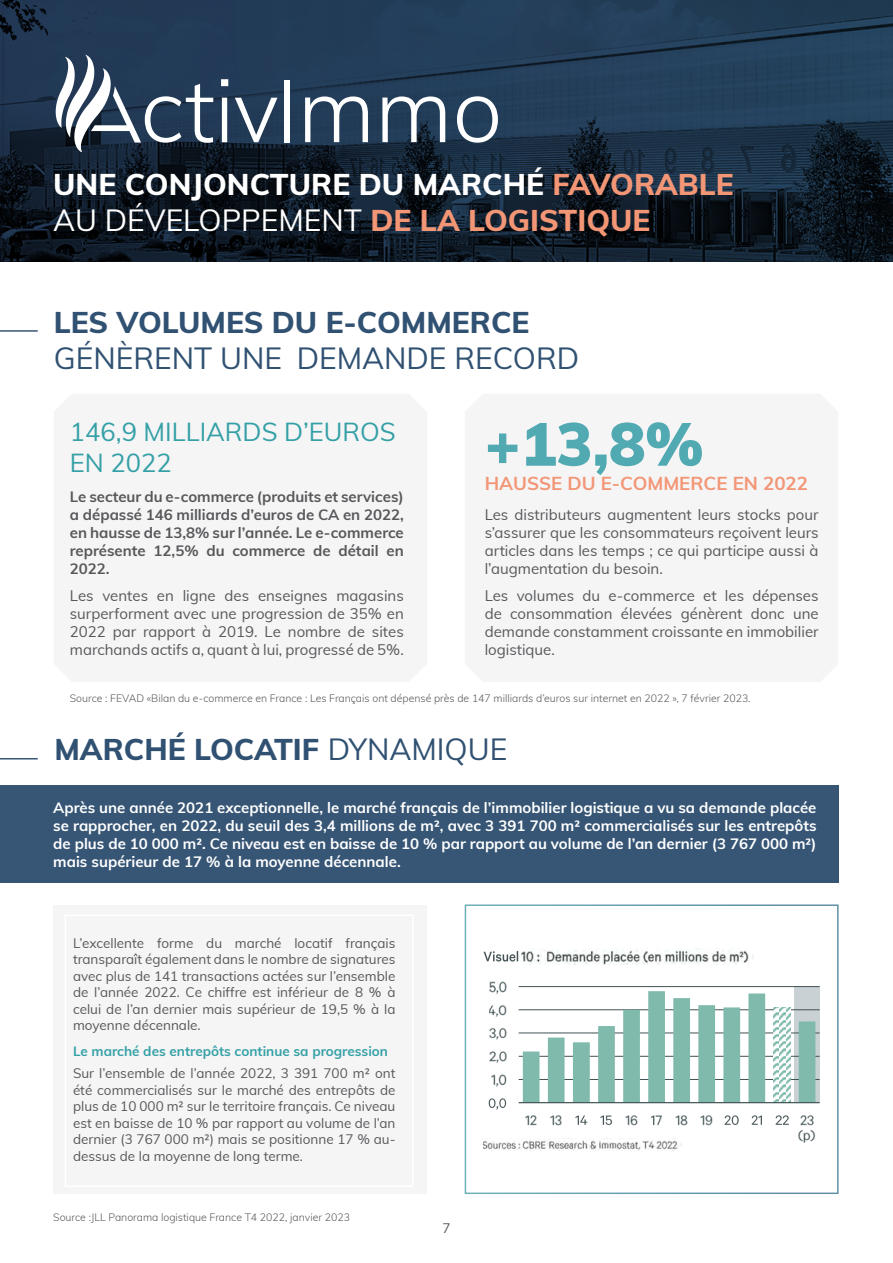
<style>
.page{position:relative;width:893px;height:1263px;background:#fff}
.page>*{position:absolute;margin:0;border:0;box-sizing:border-box;transform-origin:0 0}
.t1{font:900 60px "Muli";color:#51a9b2}
.t2{font:800 30px/36px "Muli";color:#f39676}
.t3{font:800 30px "Muli";color:#305172}
.t4{font:30px "Muli";color:#305172}
.t5{font:25.5px/30.6px "Muli";color:#35a0a6}
.t6{font:700 18.75px "Muli";color:#f39676}
.t7{font:15px/18px "Muli";color:#57585a;text-align:justify}
.t8{font:700 15px/18px "Muli";color:#fff;text-align:justify}
.t9{font:700 15px/18px "Muli";color:#57585a;text-align:justify}
.t10{font:13.5px/16.5px "Muli";color:#57585a;text-align:justify}
.t11{font:700 13.5px "Muli";color:#35a0a6}
.t12{font:300 10.5px "Muli";color:#57585a}
.s1{color:#fff}
.s2{font-weight:400;color:#fff}
.s3{font-weight:400}
</style>
<div class="page">
<div style="left:0;top:785px;width:838px;height:98px;background:#375675"></div>
<svg style="left:0;top:0;width:893px;height:262px;background:#182b3f"></svg>
<svg style="left:221px;top:79px;width:7px;height:63px"></svg>
<div style="left:285px;top:80px;width:5px;height:62px;background:#fff"></div>
<svg style="left:305px;top:96px;width:63px;height:46px"></svg>
<svg style="left:382px;top:96px;width:63px;height:46px"></svg>
<svg style="left:457px;top:96px;width:41px;height:47px"></svg>
<svg style="left:235px;top:98px;width:42px;height:44px"></svg>
<svg style="left:56px;top:55px;width:157px;height:97px"></svg>
<div style="left:53px;top:905px;width:374px;height:288px;background:#f5f5f6"></div>
<div style="left:485px;top:505px;width:334px;height:177px;background:#f5f5f6"></div>
<div style="left:465px;top:904px;width:374px;height:290px;border:2px solid #fff"></div>
<svg style="left:794px;top:987px;width:26px;height:115px"></svg>
<img style="left:483px;top:1138px;width:199px;height:12px">
<img style="left:483px;top:951px;width:39px;height:11px">
<img style="left:522px;top:948px;width:232px;height:16px">
<hr style="left:519px;top:986px;width:301px;height:1px;background:#425254">
<hr style="left:519px;top:1009px;width:301px;height:1px;background:#425254">
<hr style="left:519px;top:1033px;width:301px;height:1px;background:#425254">
<hr style="left:519px;top:1056px;width:301px;height:1px;background:#425254">
<hr style="left:519px;top:1079px;width:301px;height:1px;background:#425254">
<svg style="left:523px;top:991px;width:292px;height:111px"></svg>
<hr style="left:519px;top:1102px;width:301px;height:1px;background:#425254">
<img style="left:489px;top:1098px;width:18px;height:12px">
<img style="left:492px;top:1074px;width:15px;height:13px">
<img style="left:490px;top:1051px;width:17px;height:12px">
<img style="left:490px;top:1027px;width:17px;height:13px">
<img style="left:489px;top:1005px;width:18px;height:12px">
<img style="left:490px;top:981px;width:17px;height:13px">
<img style="left:526px;top:1115px;width:11px;height:11px">
<img style="left:551px;top:1115px;width:11px;height:11px">
<img style="left:575px;top:1115px;width:13px;height:10px">
<img style="left:601px;top:1115px;width:11px;height:10px">
<img style="left:626px;top:1115px;width:12px;height:11px">
<img style="left:651px;top:1115px;width:11px;height:11px">
<img style="left:676px;top:1115px;width:12px;height:11px">
<img style="left:701px;top:1115px;width:12px;height:11px">
<img style="left:725px;top:1115px;width:14px;height:10px">
<img style="left:751px;top:1115px;width:11px;height:10px">
<img style="left:775px;top:1115px;width:14px;height:10px">
<img style="left:799px;top:1115px;width:16px;height:28px">
<hr style="left:0;top:330px;width:38px;height:2px;background:#214366">
<hr style="left:0;top:758px;width:38px;height:1px;background:#214366">
<h2 class="t2" style="left:53px;top:165px;width:682px"><span class="s1">UNE CONJONCTURE DU MARCHÉ</span> FAVORABLE<br><span class="s2">AU DÉVELOPPEMENT</span> DE LA LOGISTIQUE</h2>
<h2 class="t3" style="left:54px;top:300px;width:477px">LES VOLUMES DU E-COMMERCE</h2>
<h2 class="t4" style="left:54px;top:336px;width:527px">GÉNÈRENT UNE DEMANDE RECORD</h2>
<h3 class="t5" style="left:70px;top:416px;width:327px">146,9 MILLIARDS D’EUROS<br>EN 2022</h3>
<p class="t9" style="left:70px;top:487px;width:335px">Le secteur du e-commerce (produits et services) a dépassé 146 milliards d’euros de CA en 2022, en hausse de 13,8% sur l’année. Le e-commerce représente 12,5% du commerce de détail en 2022.</p>
<p class="t7" style="left:70px;top:586px;width:335px">Les ventes en ligne des enseignes magasins surperforment avec une progression de 35% en 2022 par rapport à 2019. Le nombre de sites marchands actifs a, quant à lui, progressé de 5%.</p>
<h1 class="t1" style="left:485px;top:400px;width:221px">+13,8%</h1>
<h3 class="t6" style="left:485px;top:469px;width:325px">HAUSSE DU E-COMMERCE EN 2022</h3>
<p class="t7" style="left:485px;top:505px;width:335px">Les distributeurs augmentent leurs stocks pour s’assurer que les consommateurs reçoivent leurs articles dans les temps ; ce qui participe aussi à l’augmentation du besoin.</p>
<p class="t7" style="left:485px;top:586px;width:335px">Les volumes du e-commerce et les dépenses de consommation élevées génèrent donc une demande constamment croissante en immobilier logistique.</p>
<p class="t12" style="left:70px;top:690px;width:682px">Source : FEVAD «Bilan du e-commerce en France : Les Français ont dépensé près de 147 milliards d’euros sur internet en 2022 », 7 février 2023.</p>
<h2 class="t3" style="left:54px;top:727px;width:454px">MARCHÉ LOCATIF <span class="s3">DYNAMIQUE</span></h2>
<p class="t8" style="left:53px;top:798px;width:765px">Après une année 2021 exceptionnelle, le marché français de l’immobilier logistique a vu sa demande placée se rapprocher, en 2022, du seuil des 3,4 millions de m², avec 3 391 700 m² commercialisés sur les entrepôts de plus de 10 000 m². Ce niveau est en baisse de 10 % par rapport au volume de l’an dernier (3 767 000 m²) mais supérieur de 17 % à la moyenne décennale.</p>
<p class="t10" style="left:73px;top:934px;width:324px">L’excellente forme du marché locatif français transparaît également dans le nombre de signatures avec plus de 141 transactions actées sur l’ensemble de l’année 2022. Ce chiffre est inférieur de 8 % à celui de l’an dernier mais supérieur de 19,5 % à la moyenne décennale.</p>
<p class="t11" style="left:73px;top:1041px;width:316px">Le marché des entrepôts continue sa progression</p>
<p class="t10" style="left:73px;top:1064px;width:324px">Sur l’ensemble de l’année 2022, 3 391 700 m² ont été commercialisés sur le marché des entrepôts de plus de 10 000 m² sur le territoire français. Ce niveau est en baisse de 10 % par rapport au volume de l’an dernier (3 767 000 m²) mais se positionne 17 % au&shy;dessus de la moyenne de long terme.</p>
<p class="t12" style="left:53px;top:1209px;width:298px">Source :JLL Panorama logistique France T4 2022, janvier 2023</p>
<p class="t10" style="left:442px;top:1219px;width:10px">7</p>
</div>
